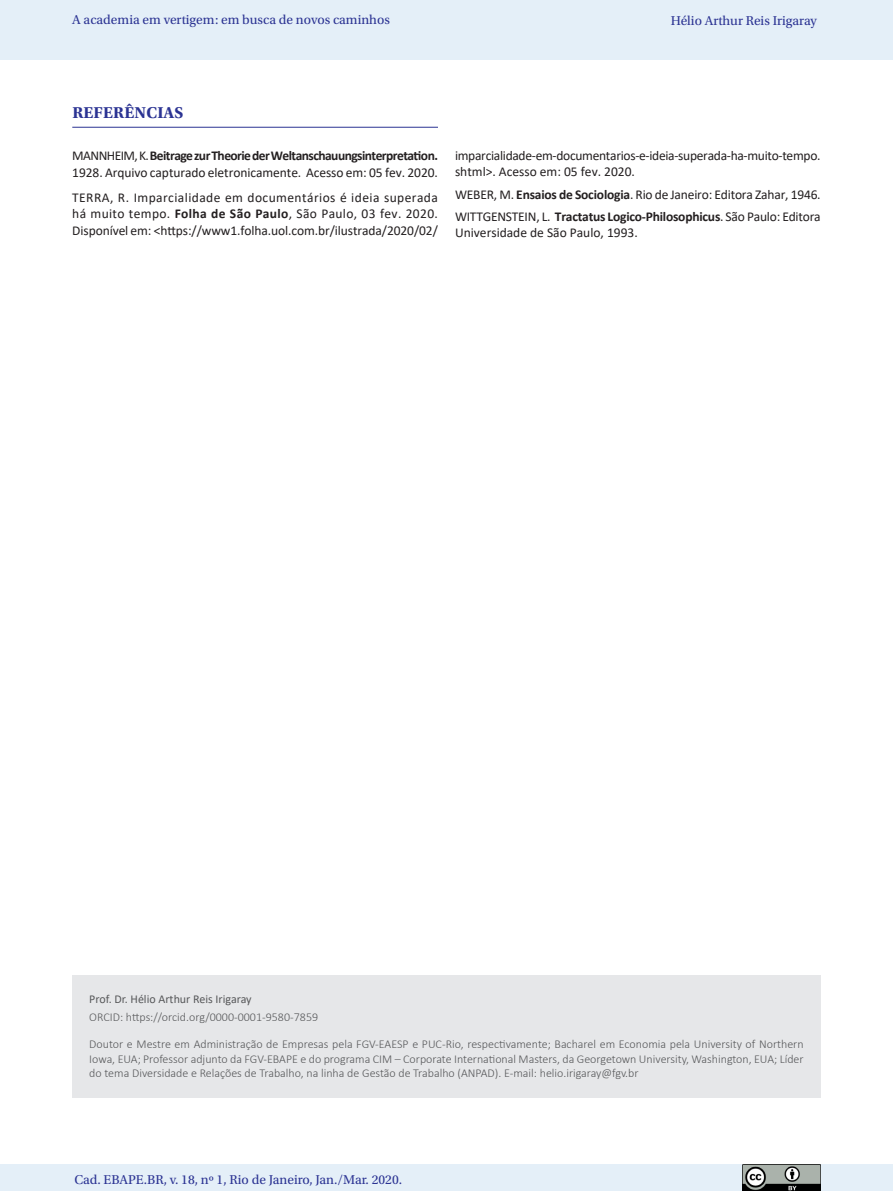
<style>
.page{position:relative;width:893px;height:1191px;background:#fff}
.page>*{position:absolute;margin:0;border:0;box-sizing:border-box;transform-origin:0 0}
._07_1_sub_1{font:700 16.5px "Utopia Std";letter-spacing:.01em;color:#2b3393}
.Referencias{font:13.5px/16.5px "Calibri";letter-spacing:-.005em;color:#231f20}
.t1{font:13.5px "Utopia Std";color:#2b3393}
._06_3_nota_de_fim_au{font:300 12px/14.4px "Calibri";color:#57585a;text-align:justify}
._06_3_nota_de_fim_au-2{font:12px "Calibri";color:#57585a}
.s1{font-weight:700}
</style>
<div class="page">
<div style="left:0;top:0;width:893px;height:60px;background:#e4eff8"></div>
<div style="left:0;top:1164px;width:893px;height:27px;background:#e4eff8"></div>
<img style="left:743px;top:1164px;width:78px;height:27px">
<div style="left:72px;top:974px;width:749px;height:123px;background:#e6e7e9"></div>
<hr style="left:72px;top:127px;width:366px;height:1px;background:#2b3393">
<p class="t1" style="left:72px;top:12px;width:319px">A academia em vertigem: em busca de novos caminhos</p>
<p class="t1" style="left:671px;top:14px;width:148px">Hélio Arthur Reis Irigaray</p>
<p class="_07_1_sub_1" style="left:72px;top:103px;width:113px">REFERÊNCIAS</p>
<p class="Referencias" style="left:72px;top:147px;width:367px">MANNHEIM, K. <span class="s1">Beitrage zur Theorie der Weltanschauungsinterpretation.<br></span>1928. Arquivo capturado eletronicamente. Acesso em: 05 fev. 2020.</p>
<p class="Referencias" style="left:72px;top:189px;width:367px;text-align:justify">TERRA, R. Imparcialidade em documentários é ideia superada há muito tempo. <span class="s1">Folha de São Paulo</span>, São Paulo, 03 fev. 2020.<br>Disponível em: &lt;https://www1.folha.uol.com.br/ilustrada/2020/02/</p>
<p class="Referencias" style="left:455px;top:148px;width:367px;line-height:15.8px">imparcialidade-em-documentarios-e-ideia-superada-ha-muito-tempo. shtml&gt;. Acesso em: 05 fev. 2020.</p>
<p class="Referencias" style="left:455px;top:186px;width:367px">WEBER, M. <span class="s1">Ensaios de Sociologia</span>. Rio de Janeiro: Editora Zahar, 1946.</p>
<p class="Referencias" style="left:455px;top:209px;width:367px;line-height:15.8px">WITTGENSTEIN, L. <span class="s1">Tractatus Logico-Philosophicus</span>. São Paulo: Editora<br>Universidade de São Paulo, 1993.</p>
<p class="_06_3_nota_de_fim_au-2" style="left:89px;top:990px;width:164px">Prof. Dr. Hélio Arthur Reis Irigaray</p>
<p class="_06_3_nota_de_fim_au" style="left:89px;top:1010px;width:230px">ORCID: https://orcid.org/0000-0001-9580-7859</p>
<p class="_06_3_nota_de_fim_au" style="left:89px;top:1037px;width:716px">Doutor e Mestre em Administração de Empresas pela FGV-EAESP e PUC-Rio, respectivamente; Bacharel em Economia pela University of Northern Iowa, EUA; Professor adjunto da FGV-EBAPE e do programa CIM – Corporate International Masters, da Georgetown University, Washington, EUA; Líder do tema Diversidade e Relações de Trabalho, na linha de Gestão de Trabalho (ANPAD). E-mail: helio.irigaray@fgv.br</p>
<p class="t1" style="left:74px;top:1172px;width:329px">Cad. EBAPE.BR, v. 18, nº 1, Rio de Janeiro, Jan./Mar. 2020.</p>
</div>
